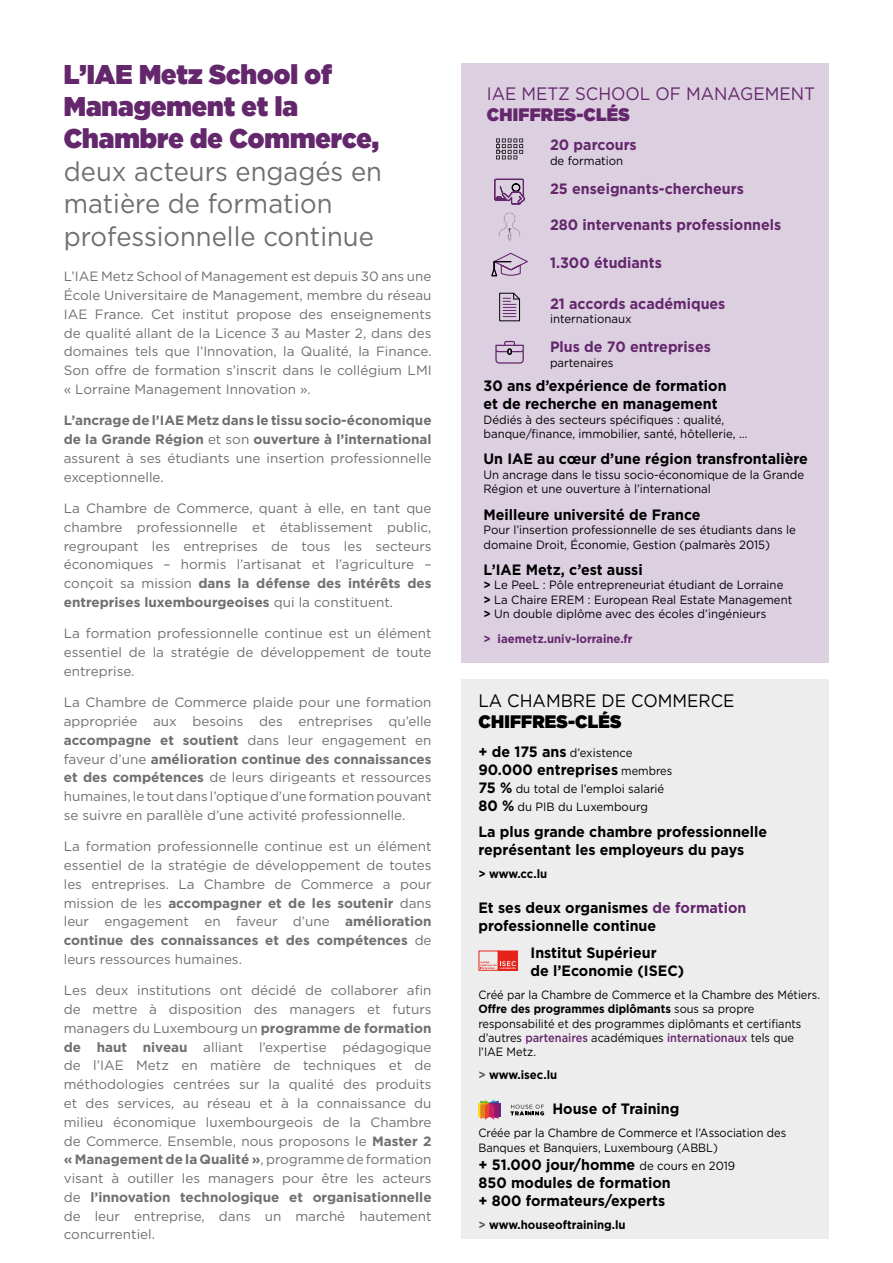
<style>
.page{position:relative;width:893px;height:1263px;background:#fff}
.page>*{position:absolute;margin:0;border:0;box-sizing:border-box;transform-origin:0 0}
.t1{font:27px/32.4px "Gotham";color:#706f6f;scale:.95 1}
.t2{font:27px/32.4px "Gotham Ultra";color:#64276c;scale:.95 1}
.t3{font:18px "Gotham";color:#64276c;scale:.94 1}
.t4{font:18px "Gotham";color:#000;scale:.94 1}
.t5{font:18px "Gotham Ultra";letter-spacing:.015em;color:#000;scale:.95 1}
.t6{font:18px "Gotham Ultra";letter-spacing:.015em;color:#64276c;scale:.95 1}
.t7{font:700 15px/18px "Gotham";color:#000;scale:.95 1}
.t8{font:700 15px "Gotham";color:#64276c;scale:.95 1}
.t9{font:13.5px/18.8px "Gotham";color:#706f6f;text-align:justify}
.t10{font:700 13.5px/18.8px "Gotham";color:#706f6f;text-align:justify}
.t11{font:12px/14.4px "Gotham";color:#000;scale:.95 1}
.t12{font:12px/14.4px "Gotham";color:#000;scale:.92 1}
.t13{font:700 12px "Gotham";color:#000;scale:.95 1}
.t14{font:700 12px "Gotham";color:#64276c;scale:.95 1}
.s1{font-weight:400}
.s2{font-weight:700}
.s3{font-weight:700;font-size:15px}
.s4{font-weight:400;font-size:12px}
.s5{color:#64276c}
.s6{font-weight:500;color:#64276c}
.s7{color:#575756}
</style>
<div class="page">
<div style="left:461px;top:679px;width:368px;height:559px;background:#ededed"></div>
<div style="left:479px;top:950px;width:20px;height:21px;border:1px solid #e5231b"></div>
<div style="left:498px;top:951px;width:19px;height:19px;background:#e5231b"></div>
<div style="left:498px;top:950px;width:20px;height:21px;border:1px solid #e5231b"></div>
<svg style="left:480px;top:961px;width:36px;height:8px"></svg>
<div style="left:478px;top:1103px;width:11px;height:13px;background:#fbd925"></div>
<div style="left:489px;top:1103px;width:12px;height:13px;background:#672481"></div>
<svg style="left:480px;top:1100px;width:19px;height:20px"></svg>
<svg style="left:510px;top:1105px;width:34px;height:10px"></svg>
<div style="left:461px;top:64px;width:368px;height:599px;background:#dbcfe0"></div>
<svg style="left:494px;top:179px;width:31px;height:25px"></svg>
<svg style="left:496px;top:139px;width:27px;height:20px"></svg>
<svg style="left:499px;top:293px;width:21px;height:28px"></svg>
<svg style="left:498px;top:213px;width:22px;height:28px"></svg>
<svg style="left:491px;top:252px;width:37px;height:25px"></svg>
<svg style="left:495px;top:341px;width:29px;height:23px"></svg>
<h1 class="t2" style="left:64px;top:57px;width:333px">L’IAE Metz School of<br>Management et la<br>Chambre de Commerce,</h1>
<h1 class="t1" style="left:64px;top:154px;width:337px">deux acteurs engagés en matière de formation professionnelle continue</h1>
<p class="t9" style="left:64px;top:267px;width:369px">L’IAE Metz School of Management est depuis 30 ans une École Universitaire de Management, membre du réseau IAE France. Cet institut propose des enseignements de qualité allant de la Licence 3 au Master 2, dans des domaines tels que l’Innovation, la Qualité, la Finance.<br>Son offre de formation s’inscrit dans le collégium LMI « Lorraine Management Innovation ».</p>
<p class="t10" style="left:64px;top:411px;width:369px">L’ancrage de l’IAE Metz dans le tissu socio-économique de la Grande Région <span class="s1">et son</span> ouverture à l’international <span class="s1">assurent à ses étudiants une insertion professionnelle exceptionnelle.</span></p>
<p class="t9" style="left:64px;top:499px;width:369px">La Chambre de Commerce, quant à elle, en tant que chambre professionnelle et établissement public, regroupant les entreprises de tous les secteurs économiques – hormis l’artisanat et l’agriculture – conçoit sa mission <span class="s2">dans la défense des intérêts des entreprises luxembourgeoises</span> qui la constituent.</p>
<p class="t9" style="left:64px;top:624px;width:369px">La formation professionnelle continue est un élément essentiel de la stratégie de développement de toute entreprise.</p>
<p class="t9" style="left:64px;top:693px;width:369px">La Chambre de Commerce plaide pour une formation appropriée aux besoins des entreprises qu’elle <span class="s2">accompagne et soutient</span> dans leur engagement en faveur d’une <span class="s2">amélioration continue des connaissances et des compétences</span> de leurs dirigeants et ressources humaines, le tout dans l’optique d’une formation pouvant se suivre en parallèle d’une activité professionnelle.</p>
<p class="t9" style="left:64px;top:837px;width:369px">La formation professionnelle continue est un élément essentiel de la stratégie de développement de toutes les entreprises. La Chambre de Commerce a pour mission de les <span class="s2">accompagner et de les soutenir</span> dans leur engagement en faveur d’une <span class="s2">amélioration continue des connaissances et des compétences</span> de leurs ressources humaines.</p>
<p class="t9" style="left:64px;top:981px;width:369px">Les deux institutions ont décidé de collaborer afin de mettre à disposition des managers et futurs managers du Luxembourg un <span class="s2">programme de formation de haut niveau</span> alliant l’expertise pédagogique de l’IAE Metz en matière de techniques et de méthodologies centrées sur la qualité des produits et des services, au réseau et à la connaissance du milieu économique luxembourgeois de la Chambre de Commerce. Ensemble, nous proposons le <span class="s2">Master 2 « Management de la Qualité »</span>, programme de formation visant à outiller les managers pour être les acteurs de <span class="s2">l’innovation technologique et organisationnelle </span>de leur entreprise, dans un marché hautement concurrentiel.</p>
<h2 class="t3" style="left:487px;top:82px;width:351px">IAE METZ SCHOOL OF MANAGEMENT</h2>
<h2 class="t6" style="left:487px;top:105px;width:152px">CHIFFRES-CLÉS</h2>
<p class="t8" style="left:550px;top:136px;width:93px">20 parcours</p>
<p class="t11" style="left:550px;top:153px;width:79px">de formation</p>
<p class="t8" style="left:550px;top:180px;width:206px">25 enseignants-chercheurs</p>
<p class="t8" style="left:550px;top:216px;width:245px">280 intervenants professionnels</p>
<p class="t8" style="left:550px;top:254px;width:119px">1.300 étudiants</p>
<p class="t8" style="left:550px;top:295px;width:186px">21 accords académiques</p>
<p class="t11" style="left:550px;top:311px;width:87px">internationaux</p>
<p class="t8" style="left:550px;top:338px;width:171px">Plus de 70 entreprises</p>
<p class="t11" style="left:550px;top:355px;width:68px">partenaires</p>
<p class="t7" style="left:483px;top:376px;width:257px">30 ans d’expérience de formation et de recherche en management</p>
<p class="t11" style="left:483px;top:412px;width:279px">Dédiés à des secteurs spécifiques : qualité, banque/finance, immobilier, santé, hôtellerie, …</p>
<p class="t7" style="left:483px;top:450px;width:343px">Un IAE au cœur d’une région transfrontalière</p>
<p class="t11" style="left:483px;top:467px;width:339px">Un ancrage dans le tissu socio-économique de la Grande<br>Région et une ouverture à l’international</p>
<p class="t7" style="left:483px;top:505px;width:230px">Meilleure université de France</p>
<p class="t11" style="left:483px;top:522px;width:330px">Pour l’insertion professionnelle de ses étudiants dans le domaine Droit, Économie, Gestion (palmarès 2015)</p>
<p class="t7" style="left:483px;top:560px;width:169px">L’IAE Metz, c’est aussi</p>
<p class="t11" style="left:483px;top:578px;width:327px"><span class="s2">&gt;</span> Le PeeL : Pôle entrepreneuriat étudiant de Lorraine <span class="s2">&gt;</span> La Chaire EREM : European Real Estate Management <span class="s2">&gt;</span> Un double diplôme avec des écoles d’ingénieurs</p>
<p class="t14" style="left:483px;top:632px;width:158px">&gt; iaemetz.univ-lorraine.fr</p>
<h2 class="t4" style="left:478px;top:689px;width:274px">LA CHAMBRE DE COMMERCE</h2>
<h2 class="t5" style="left:478px;top:711px;width:152px">CHIFFRES-CLÉS</h2>
<p class="t11" style="left:478px;top:745px;width:164px"><span class="s3">+ de 175 ans</span> d’existence</p>
<p class="t7" style="left:478px;top:760px;width:206px">90.000 entreprises <span class="s4">membres</span></p>
<p class="t11" style="left:478px;top:779px;width:197px;line-height:18px"><span class="s3">75 %</span> du total de l’emploi salarié<br><span class="s3">80 %</span> du PIB du Luxembourg</p>
<p class="t7" style="left:478px;top:823px;width:306px">La plus grande chambre professionnelle représentant les employeurs du pays</p>
<p class="t13" style="left:478px;top:867px;width:74px">&gt; www.cc.lu</p>
<p class="t7" style="left:478px;top:899px;width:284px">Et ses deux organismes <span class="s5">de formation </span>professionnelle continue</p>
<p class="t7" style="left:531px;top:943px;width:163px">Institut Supérieur<br>de l’Economie (ISEC)</p>
<p class="t12" style="left:478px;top:987px;width:373px">Créé par la Chambre de Commerce et la Chambre des Métiers.<br><span class="s2">Offre des programmes diplômants</span> sous sa propre responsabilité et des programmes diplômants et certifiants d’autres <span class="s6">partenaires</span> académiques <span class="s6">internationaux</span> tels que l’IAE Metz.</p>
<p class="t13" style="left:478px;top:1068px;width:85px"><span class="s7">&gt;</span> www.isec.lu</p>
<p class="t7" style="left:552px;top:1100px;width:135px">House of Training</p>
<p class="t12" style="left:478px;top:1125px;width:336px">Créée par la Chambre de Commerce et l’Association des<br>Banques et Banquiers, Luxembourg (ABBL)</p>
<p class="t7" style="left:478px;top:1155px;width:272px">+ 51.000 jour/homme <span class="s4">de cours en 2019<br></span>850 modules de formation<br>+ 800 formateurs/experts</p>
<p class="t13" style="left:478px;top:1217px;width:157px"><span class="s7">&gt;</span> www.houseoftraining.lu</p>
</div>
